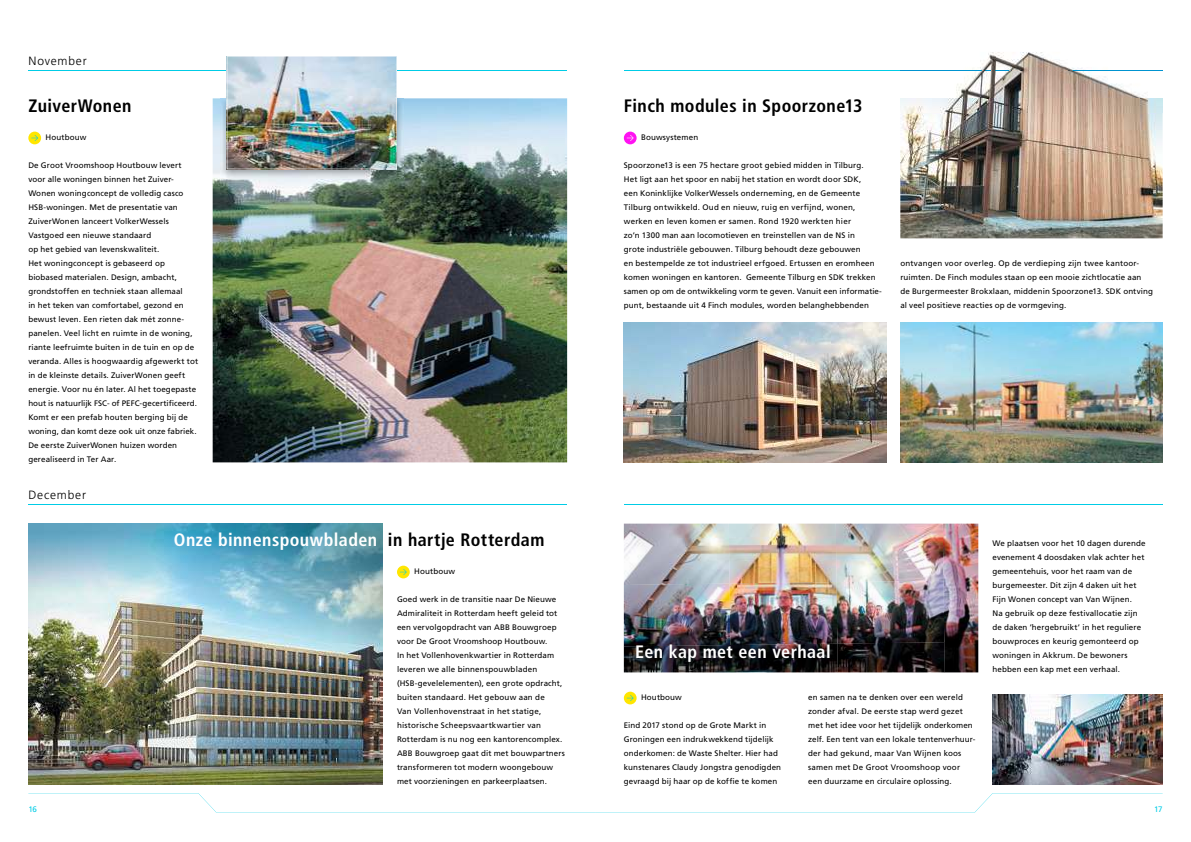
<style>
.page{position:relative;width:1191px;height:842px;background:#fff}
.page>*{position:absolute;margin:0;border:0;box-sizing:border-box;transform-origin:0 0}
.t1{font:700 condensed 18px "Frutiger LT Std";letter-spacing:.025em;color:#fff}
.t2{font:700 condensed 18px "Frutiger LT Std";letter-spacing:.025em;color:#000}
.t3{font:300 12px "Frutiger LT Std";letter-spacing:.065em;color:#000}
.t4{font:8px/14px "Frutiger LT Std";letter-spacing:.015em;color:#000}
.t5{font:8px "Frutiger LT Std";color:#00cce6}
.s1{color:#000}
</style>
<div class="page">
<hr style="left:624px;top:70px;width:538px;height:1px;background:#00cce6">
<hr style="left:28px;top:70px;width:539px;height:1px;background:#00cce6">
<hr style="left:28px;top:504px;width:539px;height:1px;background:#00cce6">
<hr style="left:624px;top:504px;width:538px;height:1px;background:#00cce6">
<div style="left:397px;top:566px;width:13px;height:12px;background:#ffe600;border-radius:50%"></div>
<svg style="left:400px;top:569px;width:7px;height:6px"></svg>
<div style="left:624px;top:132px;width:12px;height:12px;background:#ff12f2;border-radius:50%"></div>
<svg style="left:627px;top:135px;width:6px;height:6px"></svg>
<div style="left:624px;top:692px;width:12px;height:12px;background:#ffe600;border-radius:50%"></div>
<svg style="left:627px;top:695px;width:6px;height:6px"></svg>
<div style="left:28px;top:132px;width:13px;height:12px;background:#ffe600;border-radius:50%"></div>
<svg style="left:31px;top:135px;width:7px;height:6px"></svg>
<img style="left:213px;top:98px;width:354px;height:364px">
<img style="left:28px;top:686px;width:355px;height:98px">
<img style="left:28px;top:524px;width:355px;height:162px">
<img style="left:900px;top:52px;width:262px;height:186px">
<img style="left:624px;top:322px;width:262px;height:140px">
<img style="left:900px;top:322px;width:262px;height:140px">
<img style="left:221px;top:95px;width:182px;height:83px">
<img style="left:227px;top:56px;width:170px;height:113px">
<img style="left:992px;top:694px;width:170px;height:90px">
<img style="left:624px;top:524px;width:211px;height:58px">
<img style="left:835px;top:524px;width:107px;height:118px">
<img style="left:942px;top:524px;width:36px;height:148px">
<img style="left:624px;top:582px;width:213px;height:60px">
<img style="left:624px;top:642px;width:320px;height:30px">
<img style="left:900px;top:70px;width:262px;height:1px">
<img style="left:900px;top:98px;width:262px;height:14px">
<svg style="left:28px;top:793px;width:1134px;height:19px"></svg>
<h2 class="t3" style="left:28px;top:56px;width:60px">November</h2>
<h1 class="t2" style="left:28px;top:99px;width:105px">ZuiverWonen</h1>
<p class="t4" style="left:46px;top:131px;width:42px">Houtbouw</p>
<p class="t4" style="left:28px;top:159px;width:171px">De Groot Vroomshoop Houtbouw levert voor alle woningen binnen het Zuiver-Wonen woningconcept de volledig casco HSB-woningen. Met de presentatie van ZuiverWonen lanceert VolkerWessels Vastgoed een nieuwe standaard<br>op het gebied van levenskwaliteit.<br>Het woningconcept is gebaseerd op biobased materialen. Design, ambacht, grondstoffen en techniek staan allemaal<br>in het teken van comfortabel, gezond en bewust leven. Een rieten dak mét zonne&shy;panelen. Veel licht en ruimte in de woning, riante leefruimte buiten in de tuin en op de veranda. Alles is hoogwaardig afgewerkt tot in de kleinste details. ZuiverWonen geeft energie. Voor nu én later. Al het toegepaste hout is natuurlijk FSC- of PEFC-gecertificeerd.<br>Komt er een prefab houten berging bij de woning, dan komt deze ook uit onze fabriek.<br>De eerste ZuiverWonen huizen worden gerealiseerd in Ter Aar.</p>
<h2 class="t3" style="left:28px;top:490px;width:59px">December</h2>
<h1 class="t1" style="left:174px;top:533px;width:372px">Onze binnenspouwbladen <span class="s1">in hartje Rotterdam</span></h1>
<p class="t4" style="left:414px;top:565px;width:42px">Houtbouw</p>
<p class="t4" style="left:397px;top:593px;width:169px">Goed werk in de transitie naar De Nieuwe Admiraliteit in Rotterdam heeft geleid tot een vervolgopdracht van ABB Bouwgroep voor De Groot Vroomshoop Houtbouw.<br>In het Vollenhovenkwartier in Rotterdam leveren we alle binnenspouwbladen (HSB-gevelelementen), een grote opdracht, buiten standaard. Het gebouw aan de<br>Van Vollenhovenstraat in het statige, historische Scheepsvaartkwartier van Rotterdam is nu nog een kantorencomplex.<br>ABB Bouwgroep gaat dit met bouwpartners transformeren tot modern woongebouw met voorzieningen en parkeerplaatsen.</p>
<h1 class="t2" style="left:624px;top:99px;width:240px">Finch modules in Spoorzone13</h1>
<p class="t4" style="left:641px;top:131px;width:59px">Bouwsystemen</p>
<p class="t4" style="left:624px;top:159px;width:260px">Spoorzone13 is een 75 hectare groot gebied midden in Tilburg.<br>Het ligt aan het spoor en nabij het station en wordt door SDK,<br>een Koninklijke VolkerWessels onderneming, en de Gemeente Tilburg ontwikkeld. Oud en nieuw, ruig en verfijnd, wonen, werken en leven komen er samen. Rond 1920 werkten hier<br>zo’n 1300 man aan locomotieven en treinstellen van de NS in<br>grote industriële gebouwen. Tilburg behoudt deze gebouwen<br>en bestempelde ze tot industrieel erfgoed. Ertussen en eromheen komen woningen en kantoren. Gemeente Tilburg en SDK trekken samen op om de ontwikkeling vorm te geven. Vanuit een informatie&shy;punt, bestaande uit 4 Finch modules, worden belanghebbenden</p>
<p class="t4" style="left:900px;top:257px;width:254px">ontvangen voor overleg. Op de verdieping zijn twee kantoor&shy;ruimten. De Finch modules staan op een mooie zichtlocatie aan<br>de Burgermeester Brokxlaan, middenin Spoorzone13. SDK ontving al veel positieve reacties op de vormgeving.</p>
<h1 class="t1" style="left:635px;top:645px;width:197px">Een kap met een verhaal</h1>
<p class="t4" style="left:992px;top:537px;width:155px">We plaatsen voor het 10 dagen durende evenement 4 doosdaken vlak achter het gemeentehuis, voor het raam van de burgemeester. Dit zijn 4 daken uit het Fijn Wonen concept van Van Wijnen.<br>Na gebruik op deze festivallocatie zijn de daken ’hergebruikt’ in het reguliere bouwproces en keurig gemonteerd op woningen in Akkrum. De bewoners hebben een kap met een verhaal.</p>
<p class="t4" style="left:641px;top:691px;width:42px">Houtbouw</p>
<p class="t4" style="left:624px;top:719px;width:159px">Eind 2017 stond op de Grote Markt in Groningen een indrukwekkend tijdelijk onderkomen: de Waste Shelter. Hier had kunstenares Claudy Jongstra genodigden gevraagd bij haar op de koffie te komen</p>
<p class="t4" style="left:808px;top:691px;width:169px">en samen na te denken over een wereld zonder afval. De eerste stap werd gezet met het idee voor het tijdelijk onderkomen zelf. Een tent van een lokale tentenverhuur&shy;der had gekund, maar Van Wijnen koos samen met De Groot Vroomshoop voor een duurzame en circulaire oplossing.</p>
<p class="t5" style="left:28px;top:806px;width:10px">16</p>
<p class="t5" style="left:1154px;top:806px;width:10px">17</p>
</div>
